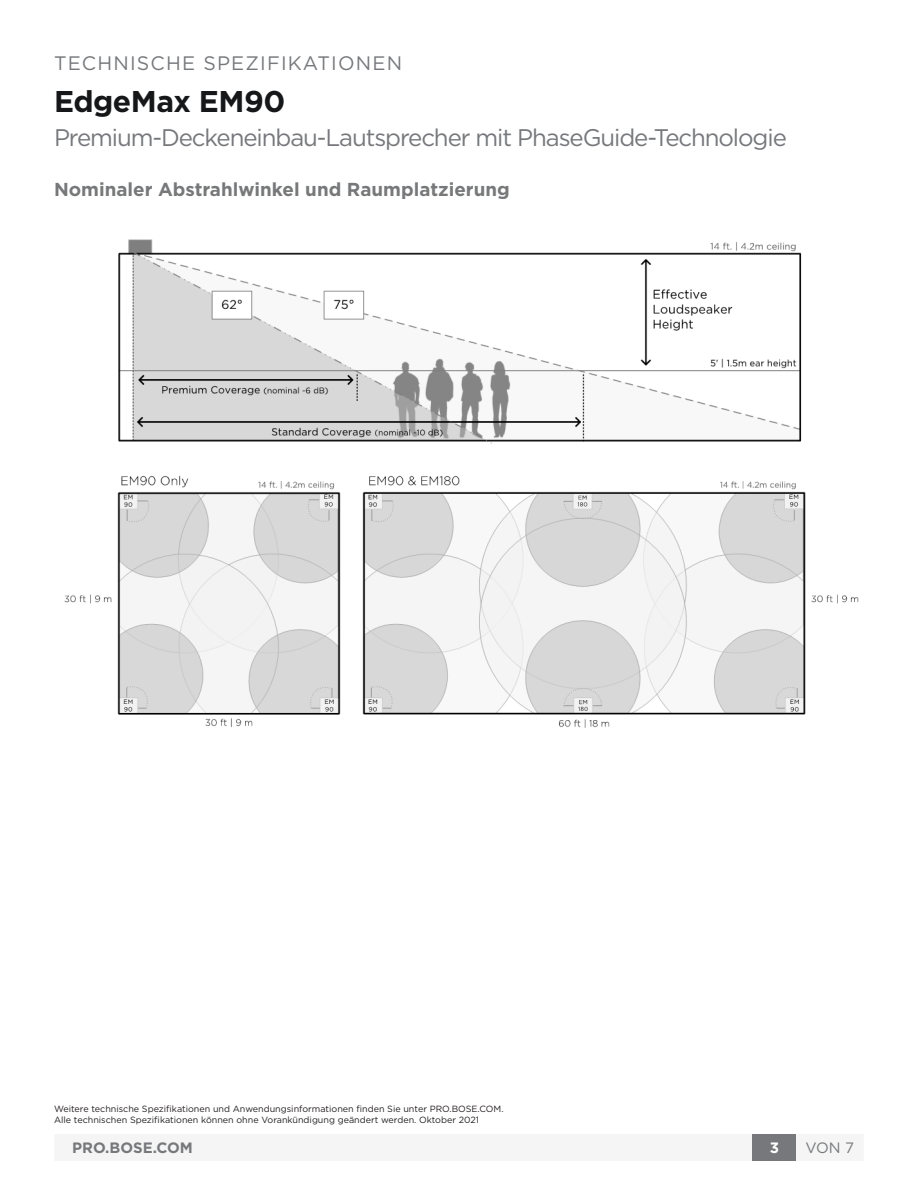
<style>
.page{position:relative;width:918px;height:1188px;background:#fff}
.page>*{position:absolute;margin:0;border:0;box-sizing:border-box;transform-origin:0 0}
.t1{font:700 30px "Gotham";letter-spacing:-.015em;color:#161718}
.t2{font:24px "Gotham";letter-spacing:-.045em;color:#76787b}
.t3{font:19.5px "Gotham";letter-spacing:.06em;color:#76787b}
.Text_Headers{font:700 18.75px "Gotham";color:#777879}
.t4{font:700 15px "Gotham";color:#76787b}
.t5{font:15px "Gotham";color:#76787b}
.t6{font:700 15px "Gotham";color:#fff}
.t7{font:9px/10.8px "Gotham";color:#231f20}
</style>
<div class="page">
<div style="left:55px;top:1134px;width:808px;height:27px;background:#f4f5f4"></div>
<div style="left:753px;top:1134px;width:43px;height:27px;background:#76787b"></div>
<img style="left:64px;top:239px;width:795px;height:489px">
<h3 class="t3" style="left:54px;top:50px;width:350px">TECHNISCHE SPEZIFIKATIONEN</h3>
<h1 class="t1" style="left:54px;top:81px;width:233px">EdgeMax EM90</h1>
<h2 class="t2" style="left:54px;top:122px;width:734px">Premium-Deckeneinbau-Lautsprecher mit PhaseGuide-Technologie</h2>
<p class="Text_Headers" style="left:54px;top:177px;width:457px">Nominaler Abstrahlwinkel und Raumplatzierung</p>
<p class="t7" style="left:54px;top:1104px;width:451px">Weitere technische Spezifikationen und Anwendungsinformationen finden Sie unter PRO.BOSE.COM.<br>Alle technischen Spezifikationen können ohne Vorankündigung geändert werden. Oktober 2021</p>
<h3 class="t4" style="left:72px;top:1138px;width:122px">PRO.BOSE.COM</h3>
<h3 class="t6" style="left:770px;top:1138px;width:11px">3</h3>
<h3 class="t5" style="left:806px;top:1139px;width:50px">VON 7</h3>
</div>
